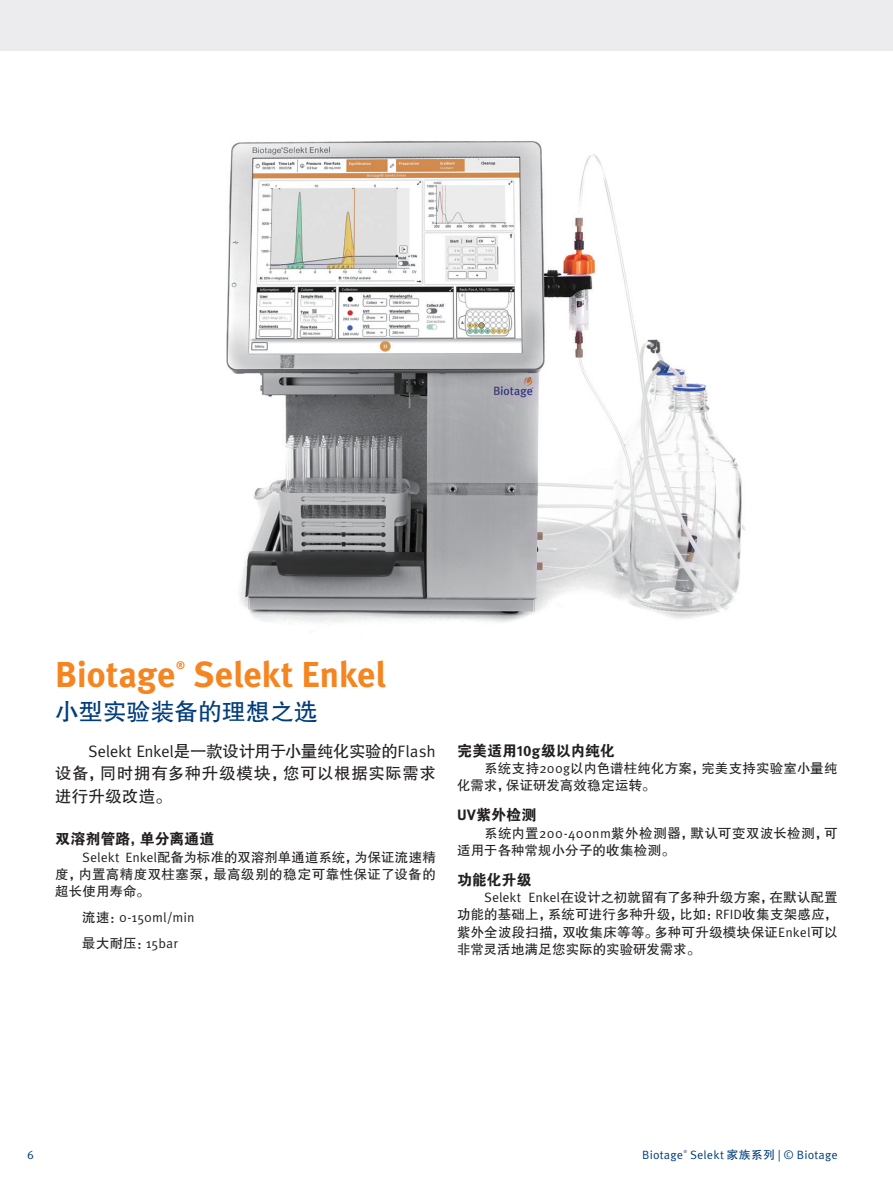
<style>
.page{position:relative;width:893px;height:1187px;background:#fff}
.page>*{position:absolute;margin:0;border:0;box-sizing:border-box;transform-origin:0 0}
.t1{font:700 36px "Meta OT";letter-spacing:-.01em;color:#f58520}
.t2{font:24px "FZHTK GBK1 0";letter-spacing:-.005em;color:#013c7b}
.t3{font:16.5px "Meta OT Norm";letter-spacing:-.02em;color:#231f20}
.t4{font:16.5px/22.5px "FZHTK GBK1 0";letter-spacing:.025em;color:#231f20}
.t5{font:15px "FZDHTJW GB1 0";letter-spacing:-.005em;color:#231f20}
.t6{font:13.5px/17.2px "FZHTK GBK1 0";letter-spacing:.015em;color:#231f20;text-align:justify}
.t7{font:13.5px "Meta OT Norm";color:#231f20}
.t8{font:12px "Meta OT Norm";letter-spacing:.015em;color:#013c7b}
.t9{font:700 10.8px "Meta OT";color:#f58520}
.t10{font:4.35px "Meta OT Norm";color:#013c7b}
.s1{font-family:"FZHTK GBK1 0"}
.s2{font-family:"Meta OT Norm"}
.s3{font-family:"Meta OT";font-weight:700}
</style>
<div class="page">
<div style="left:0;top:0;width:893px;height:51px;background:#ececee"></div>
<img style="left:226px;top:141px;width:520px;height:491px">
<h1 class="t1" style="left:55px;top:652px;width:122px">Biotage</h1>
<p class="t9" style="left:176px;top:658px;width:11px">®</p>
<h1 class="t1" style="left:193px;top:652px;width:194px">Selekt Enkel</h1>
<h2 class="t2" style="left:55px;top:698px;width:264px">小型实验装备的理想之选</h2>
<p class="t3" style="left:88px;top:741px;width:349px">Selekt Enkel<span class="s1">是一款设计用于小量纯化实验的</span>Flash</p>
<p class="t4" style="left:55px;top:762px;width:382px">设备，同时拥有多种升级模块，您可以根据实际需求进行升级改造。</p>
<p class="t5" style="left:55px;top:830px;width:161px">双溶剂管路，单分离通道</p>
<p class="t6" style="left:55px;top:848px;width:382px;text-indent:27px"><span class="s2">Selekt Enkel</span>配备为标准的双溶剂单通道系统，为保证流速精度，内置高精度双柱塞泵，最高级别的稳定可靠性保证了设备的超长使用寿命。</p>
<p class="t7" style="left:82px;top:909px;width:114px"><span class="s1">流速：</span>0-150ml/min</p>
<p class="t6" style="left:82px;top:934px;width:97px">最大耐压：<span class="s2">15bar</span></p>
<p class="t5" style="left:457px;top:742px;width:159px">完美适用<span class="s3">10g</span>级以内纯化</p>
<p class="t6" style="left:457px;top:759px;width:382px;text-indent:27px">系统支持<span class="s2">200g</span>以内色谱柱纯化方案，完美支持实验室小量纯化需求，保证研发高效稳定运转。</p>
<p class="t5" style="left:457px;top:806px;width:81px"><span class="s3">UV</span>紫外检测</p>
<p class="t6" style="left:457px;top:824px;width:382px;text-indent:27px">系统内置<span class="s2">200-400nm</span>紫外检测器，默认可变双波长检测，可适用于各种常规小分子的收集检测。</p>
<p class="t5" style="left:457px;top:871px;width:76px">功能化升级</p>
<p class="t6" style="left:457px;top:889px;width:382px;text-indent:27px"><span class="s2">Selekt Enkel</span>在设计之初就留有了多种升级方案，在默认配置功能的基础上，系统可进行多种升级，比如：<span class="s2">RFID</span>收集支架感应，紫外全波段扫描，双收集床等等。多种可升级模块保证<span class="s2">Enkel</span>可以非常灵活地满足您实际的实验研发需求。</p>
<p class="t8" style="left:27px;top:1148px;width:8px">6</p>
<p class="t8" style="left:642px;top:1148px;width:42px">Biotage</p>
<p class="t10" style="left:683px;top:1149px;width:5px">®</p>
<p class="t8" style="left:690px;top:1148px;width:149px">Selekt <span class="s1">家族系列</span> | © Biotage</p>
</div>
